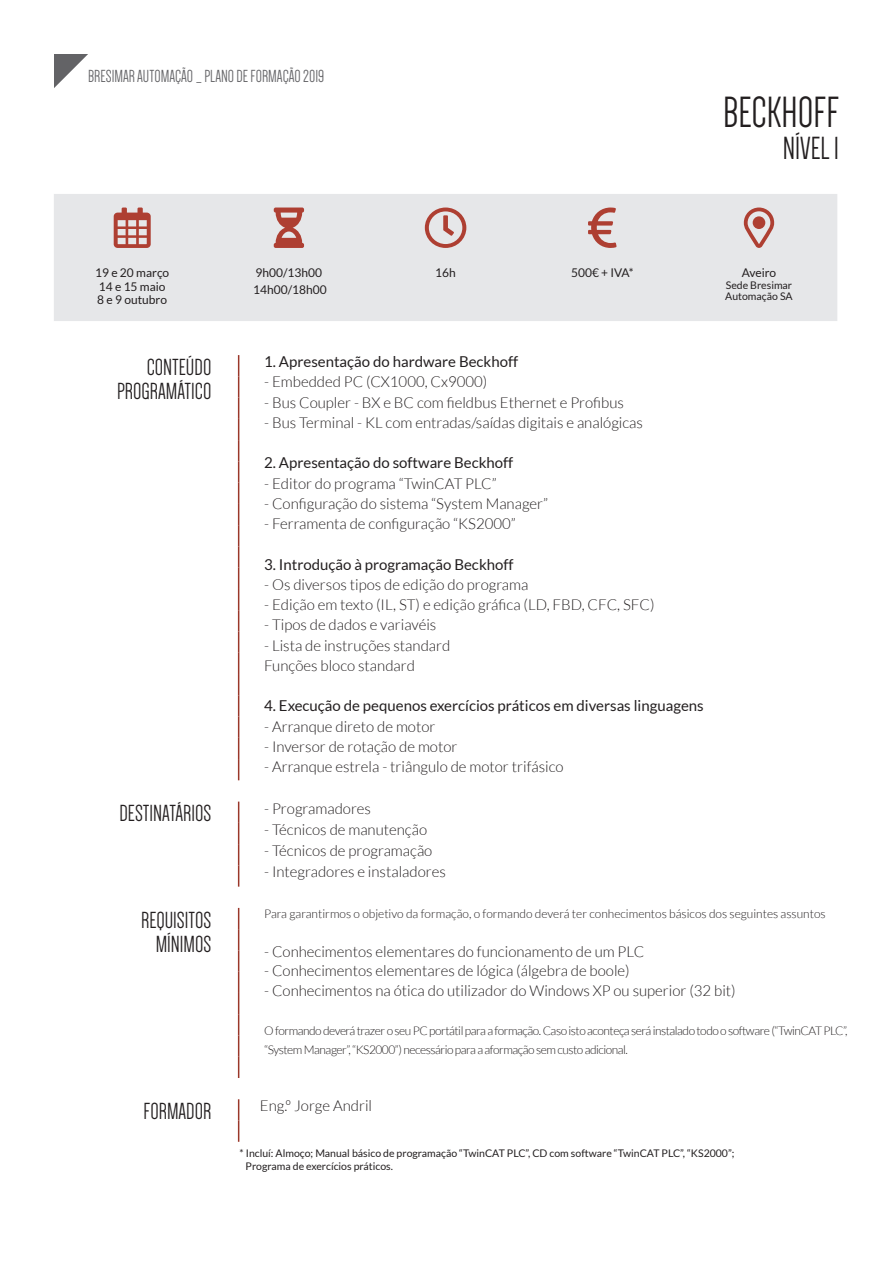
<style>
.page{position:relative;width:893px;height:1263px;background:#fff}
.page>*{position:absolute;margin:0;border:0;box-sizing:border-box;transform-origin:0 0}
.t1{font:45px "Dense";color:#231f20}
.t2{font:33px "Dense";color:#231f20}
.t3{font:24px/24px "Dense";color:#231f20;text-align:right}
.t4{font:18px "Dense";color:#636366}
.t5{font:300 15px/20.2px "Lato";color:#231f20}
.t6{font:15px "Lato";color:#231f20}
.t7{font:300 12px/19.5px "Lato";letter-spacing:-.04em;color:#231f20}
.t8{font:300 12px "Lato";color:#231f20}
.t9{font:12px/13.5px "Lato";color:#231f20}
.t10{font:10.5px/13.5px "Lato";color:#231f20}
</style>
<div class="page">
<svg style="left:54px;top:54px;width:34px;height:34px"></svg>
<svg style="left:238px;top:801px;width:1px;height:86px"></svg>
<svg style="left:238px;top:908px;width:1px;height:170px"></svg>
<svg style="left:238px;top:1099px;width:1px;height:43px"></svg>
<svg style="left:238px;top:355px;width:1px;height:425px"></svg>
<div style="left:54px;top:194px;width:783px;height:127px;background:#e6e7e9"></div>
<svg style="left:114px;top:208px;width:37px;height:40px"></svg>
<svg style="left:274px;top:208px;width:30px;height:40px"></svg>
<svg style="left:425px;top:208px;width:41px;height:40px;background:#d2adaa"></svg>
<svg style="left:588px;top:208px;width:29px;height:40px"></svg>
<svg style="left:744px;top:208px;width:30px;height:41px"></svg>
<p class="t4" style="left:88px;top:67px;width:238px">BRESIMAR AUTOMAÇÃO _ PLANO DE FORMAÇÃO 2019</p>
<h1 class="t1" style="left:723px;top:90px;width:118px">BECKHOFF</h1>
<h2 class="t2" style="left:783px;top:131px;width:58px">NÍVEL 1</h2>
<p class="t9" style="left:95px;top:266px;width:76px">19 e 20 março<br>14 e 15 maio<br>8 e 9 outubro</p>
<p class="t9" style="left:253px;top:264px;width:75px;line-height:16.5px">9h00/13h00<br>14h00/18h00</p>
<p class="t9" style="left:435px;top:266px;width:22px">16h</p>
<p class="t9" style="left:571px;top:266px;width:64px">500€ + IVA*</p>
<p class="t9" style="left:742px;top:266px;width:36px">Aveiro</p>
<p class="t10" style="left:725px;top:280px;width:69px;line-height:10.5px">Sede Bresimar<br>Automação SA</p>
<h3 class="t3" style="left:117px;top:355px;width:96px">CONTEÚDO<br>PROGRAMÁTICO</h3>
<p class="t6" style="left:264px;top:353px;width:256px">1. Apresentação do hardware Beckhoff</p>
<p class="t5" style="left:264px;top:372px;width:225px">- Embedded PC (CX1000, Cx9000)</p>
<p class="t5" style="left:264px;top:392px;width:361px">- Bus Coupler - BX e BC com fieldbus Ethernet e Profibus</p>
<p class="t5" style="left:264px;top:412px;width:380px">- Bus Terminal - KL com entradas/saídas digitais e analógicas</p>
<p class="t6" style="left:264px;top:455px;width:251px">2. Apresentação do software Beckhoff</p>
<p class="t5" style="left:264px;top:473px;width:234px">- Editor do programa “TwinCAT PLC”</p>
<p class="t5" style="left:264px;top:493px;width:285px">- Configuração do sistema “System Manager”</p>
<p class="t5" style="left:264px;top:514px;width:253px">- Ferramenta de configuração “KS2000”</p>
<p class="t6" style="left:264px;top:556px;width:251px">3. Introdução à programação Beckhoff</p>
<p class="t5" style="left:264px;top:574px;width:266px">- Os diversos tipos de edição do programa</p>
<p class="t5" style="left:264px;top:595px;width:392px">- Edição em texto (IL, ST) e edição gráfica (LD, FBD, CFC, SFC)</p>
<p class="t5" style="left:264px;top:615px;width:174px">- Tipos de dados e variavéis</p>
<p class="t5" style="left:264px;top:635px;width:188px">- Lista de instruções standard<br>Funções bloco standard</p>
<p class="t6" style="left:264px;top:698px;width:441px">4. Execução de pequenos exercícios práticos em diversas linguagens</p>
<p class="t5" style="left:264px;top:716px;width:173px">- Arranque direto de motor</p>
<p class="t5" style="left:264px;top:736px;width:195px">- Inversor de rotação de motor</p>
<p class="t5" style="left:264px;top:757px;width:301px">- Arranque estrela - triângulo de motor trifásico</p>
<h3 class="t3" style="left:120px;top:801px;width:93px">DESTINATÁRIOS</h3>
<p class="t5" style="left:264px;top:798px;width:108px">- Programadores</p>
<p class="t5" style="left:264px;top:819px;width:165px">- Técnicos de manutenção</p>
<p class="t5" style="left:264px;top:841px;width:170px">- Técnicos de programação</p>
<p class="t5" style="left:264px;top:862px;width:183px">- Integradores e instaladores</p>
<h3 class="t3" style="left:141px;top:908px;width:72px">REQUISITOS<br>MÍNIMOS</h3>
<p class="t8" style="left:264px;top:907px;width:563px">Para garantirmos o objetivo da formação, o formando deverá ter conhecimentos básicos dos seguintes assuntos</p>
<p class="t5" style="left:264px;top:941px;width:382px">- Conhecimentos elementares do funcionamento de um PLC</p>
<p class="t5" style="left:264px;top:961px;width:367px">- Conhecimentos elementares de lógica (álgebra de boole)</p>
<p class="t5" style="left:264px;top:980px;width:473px">- Conhecimentos na ótica do utilizador do Windows XP ou superior (32 bit)</p>
<p class="t7" style="left:264px;top:1020px;width:585px">O formando deverá trazer o seu PC portátil para a formação. Caso isto aconteça será instalado todo o software (“TwinCAT PLC”, “System Manager”, “KS2000”) necessário para a aformação sem custo adicional.</p>
<h3 class="t3" style="left:143px;top:1099px;width:69px">FORMADOR</h3>
<p class="t5" style="left:260px;top:1096px;width:114px">Eng.º Jorge Andril</p>
<p class="t10" style="left:246px;top:1146px;width:490px;text-indent:-6px">* Incluí: Almoço; Manual básico de programação “TwinCAT PLC”, CD com software “TwinCAT PLC”, “KS2000”;<br>Programa de exercícios práticos.</p>
</div>
